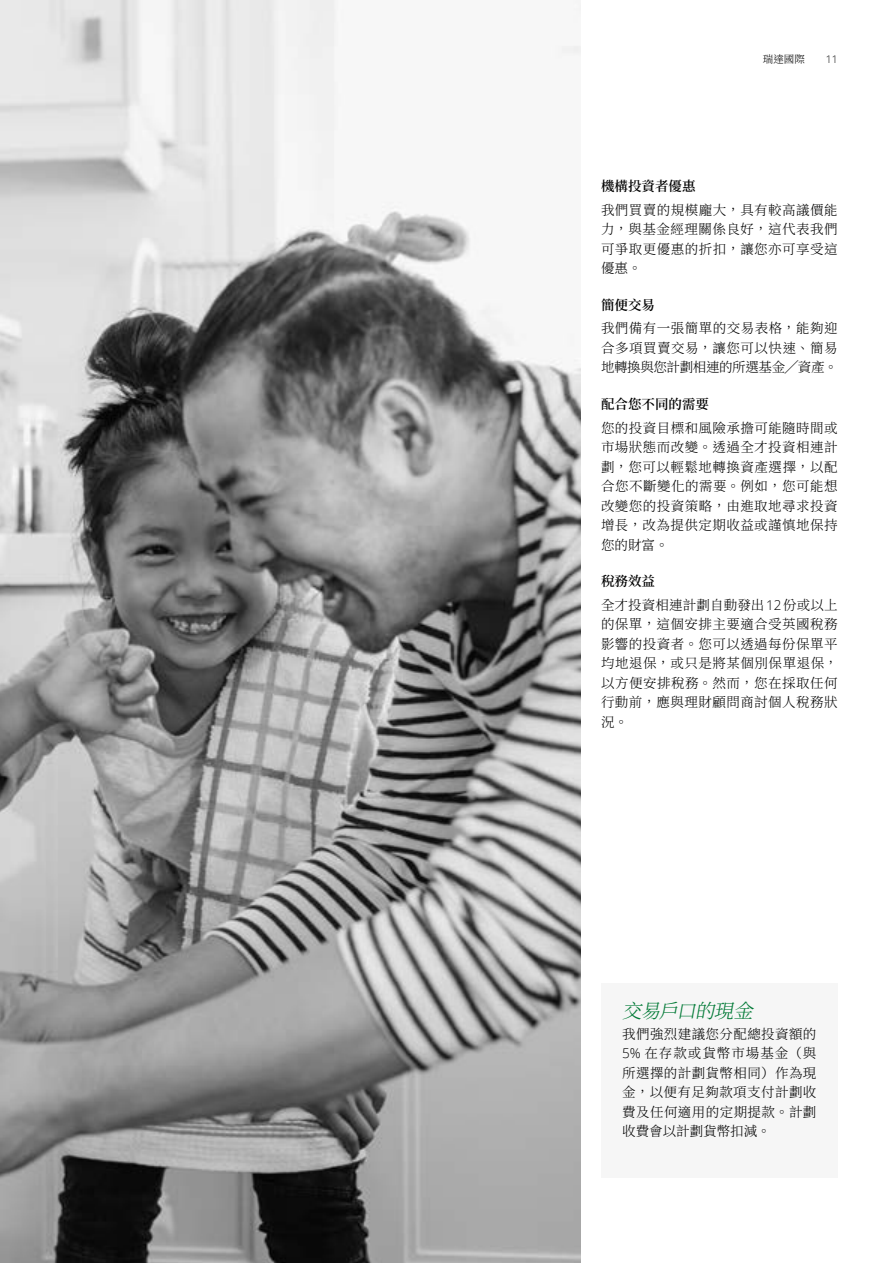
<style>
.page{position:relative;width:893px;height:1263px;background:#fff}
.page>*{position:absolute;margin:0;border:0;box-sizing:border-box;transform-origin:0 0}
.t1{font:italic 300 19.5px "Noto Serif CJ Ktc";color:#007935}
.t2{font:300 13.5px/19.5px "Noto Serif CJ Ktc";letter-spacing:.035em;color:#000;text-align:justify}
.t3{font:300 13.5px/23.7px "Noto Serif CJ Ktc";letter-spacing:.01em;color:#000}
.t4{font:600 13.5px "Noto Serif CJ Ktc";color:#000}
.t5{font:300 10.5px "Noto Serif CJ Ktc";color:#000}
.t6{font:300 10.5px "Open Sans";color:#000}
.s1{font-weight:600}
.s2{font-family:"Open Sans"}
</style>
<div class="page">
<img style="left:0;top:0;width:580px;height:1263px">
<div style="left:601px;top:984px;width:237px;height:194px;background:#f6f6f6"></div>
<p class="t5" style="left:763px;top:53px;width:43px">瑞達國際</p>
<p class="t6" style="left:826px;top:52px;width:13px">11</p>
<p class="t4" style="left:601px;top:178px;width:96px">機構投資者優惠</p>
<p class="t2" style="left:601px;top:200px;width:238px">我們買賣的規模龐大，具有較高議價能力，與基金經理關係良好，這代表我們可爭取更優惠的折扣，讓您亦可享受這優惠。</p>
<p class="t4" style="left:601px;top:297px;width:55px">簡便交易</p>
<p class="t2" style="left:601px;top:319px;width:238px">我們備有一張簡單的交易表格，能夠迎合多項買賣交易，讓您可以快速、簡易地轉換與您計劃相連的所選基金╱資產。</p>
<p class="t4" style="left:601px;top:396px;width:109px">配合您不同的需要</p>
<p class="t2" style="left:601px;top:418px;width:238px">您的投資目標和風險承擔可能隨時間或市場狀態而改變。透過全才投資相連計劃，您可以輕鬆地轉換資產選擇，以配合您不斷變化的需要。例如，您可能想改變您的投資策略，由進取地尋求投資增長，改為提供定期收益或謹慎地保持您的財富。</p>
<p class="t3" style="left:601px;top:570px;width:238px"><span class="s1">稅務效益<br></span>全才投資相連計劃自動發出<span class="s2">12</span>份或以上</p>
<p class="t2" style="left:601px;top:615px;width:238px">的保單，這個安排主要適合受英國稅務影響的投資者。您可以透過每份保單平均地退保，或只是將某個別保單退保，以方便安排稅務。然而，您在採取任何行動前，應與理財顧問商討個人稅務狀況。</p>
<h1 class="t1" style="left:622px;top:1000px;width:142px">交易戶口的現金</h1>
<p class="t2" style="left:622px;top:1024px;width:196px">我們強烈建議您分配總投資額的<span class="s2">5%</span> 在存款或貨幣市場基金（與所選擇的計劃貨幣相同）作為現金，以便有足夠款項支付計劃收費及任何適用的定期提款。計劃收費會以計劃貨幣扣減。</p>
</div>
